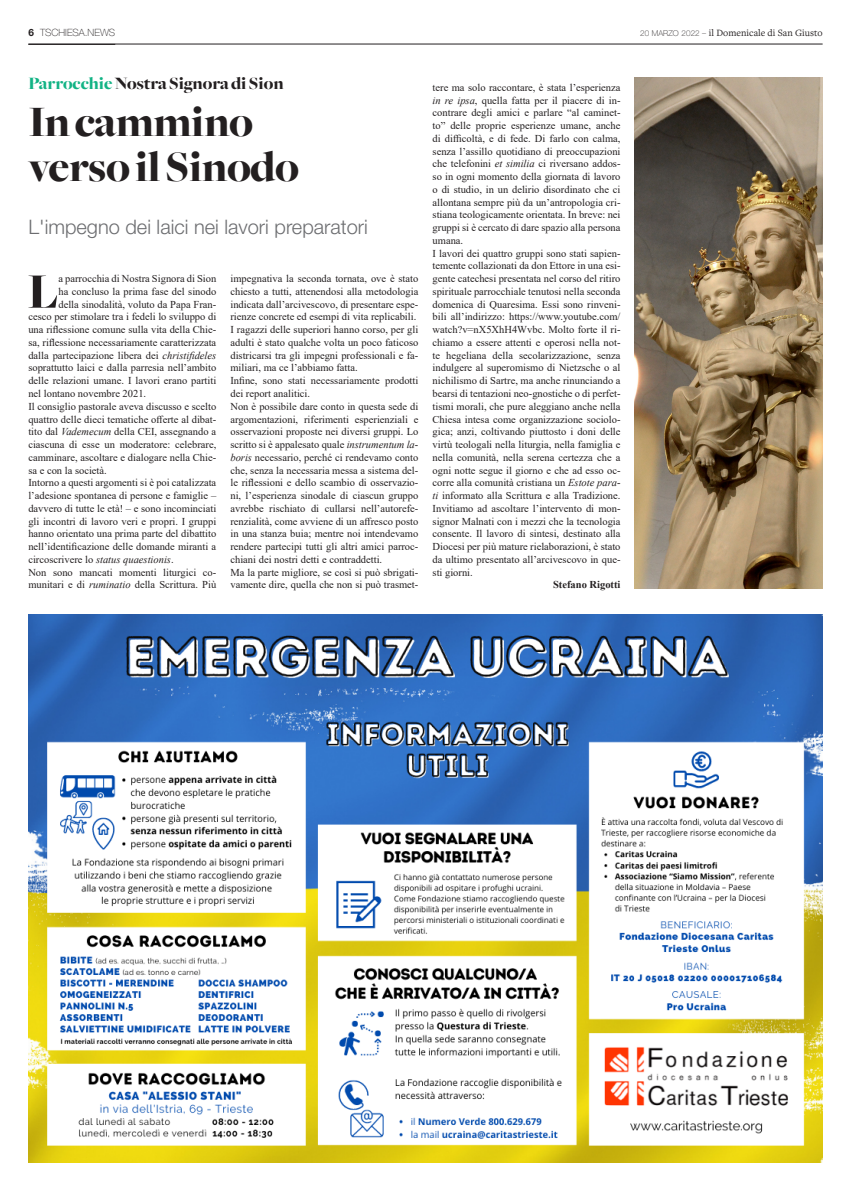
<style>
.page{position:relative;width:851px;height:1191px;background:#fff}
.page>*{position:absolute;margin:0;border:0;box-sizing:border-box;transform-origin:0 0}
.t1{font:900 51.3px "Freight Big";color:#231f20}
.t2{font:900 45px/45px "Freight Big";letter-spacing:-.01em;color:#231f20}
.t3{font:300 20px "Helvetica Neue LT Std";color:#6c6d70}
.t4{font:900 18px "Freight Big";color:#231f20}
.t5{font:10.5px/12.8px "Times New Roman";color:#231f20;text-align:justify}
.t6{font:700 10.5px "Times New Roman";color:#231f20}
.t7{font:10px "Freight Text Pro";color:#231f20}
.t8{font:100 10px "Helvetica Neue LT Std";color:#231f20}
.s1{font-weight:700}
.s2{font-family:"Helvetica Neue LT Std";font-weight:100;font-size:8px}
.s3{color:#12b385}
.s4{font-style:italic}
</style>
<div class="page">
<hr style="left:28px;top:44px;width:794px;height:1px;background:#231f20">
<img style="left:634px;top:78px;width:188px;height:510px">
<img style="left:28px;top:615px;width:794px;height:547px">
<p class="t8" style="left:28px;top:26px;width:88px"><span class="s1">6</span> TSCHIESA.NEWS</p>
<p class="t7" style="left:640px;top:26px;width:184px"><span class="s2">20 MARZO 2022 –</span> il Domenicale di San Giusto</p>
<p class="t4" style="left:28px;top:74px;width:257px"><span class="s3">Parrocchie</span> Nostra Signora di Sion</p>
<p class="t2" style="left:28px;top:100px;width:272px">In cammino verso il Sinodo</p>
<p class="t3" style="left:28px;top:215px;width:341px">L'impegno dei laici nei lavori preparatori</p>
<p class="t1" style="left:28px;top:263px;width:32px">L</p>
<p class="t5" style="left:58px;top:272px;width:159px">a parrocchia di Nostra Signora di Sion</p>
<p class="t5" style="left:58px;top:285px;width:159px">ha concluso la prima fase del sinodo</p>
<p class="t5" style="left:58px;top:297px;width:159px">della sinodalità, voluto da Papa Fran-</p>
<p class="t5" style="left:28px;top:310px;width:189px">cesco per stimolare tra i fedeli lo sviluppo di</p>
<p class="t5" style="left:28px;top:323px;width:189px">una riflessione comune sulla vita della Chie-</p>
<p class="t5" style="left:28px;top:336px;width:189px">sa, riflessione necessariamente caratterizzata</p>
<p class="t5" style="left:28px;top:348px;width:189px">dalla partecipazione libera dei <span class="s4">christifideles</span></p>
<p class="t5" style="left:28px;top:361px;width:189px">soprattutto laici e dalla parresia nell’ambito</p>
<p class="t5" style="left:28px;top:374px;width:189px">delle relazioni umane. I lavori erano partiti</p>
<p class="t5" style="left:28px;top:387px;width:119px">nel lontano novembre 2021.</p>
<p class="t5" style="left:28px;top:399px;width:189px">Il consiglio pastorale aveva discusso e scelto quattro delle dieci tematiche offerte al dibat&shy;tito dal <span class="s4">Vademecum</span> della CEI, assegnando a ciascuna di esse un moderatore: celebrare, camminare, ascoltare e dialogare nella Chie&shy;sa e con la società.</p>
<p class="t5" style="left:28px;top:476px;width:189px">Intorno a questi argomenti si è poi catalizzata l’adesione spontanea di persone e famiglie – davvero di tutte le età! – e sono incominciati gli incontri di lavoro veri e propri. I gruppi hanno orientato una prima parte del dibattito nell’identificazione delle domande miranti a circoscrivere lo <span class="s4">status quaestionis</span>.</p>
<p class="t5" style="left:28px;top:565px;width:189px">Non sono mancati momenti liturgici co&shy;munitari e di <span class="s4">ruminatio</span> della Scrittura. Più</p>
<p class="t5" style="left:230px;top:272px;width:189px">impegnativa la seconda tornata, ove è stato chiesto a tutti, attenendosi alla metodologia indicata dall’arcivescovo, di presentare espe&shy;rienze concrete ed esempi di vita replicabili.</p>
<p class="t5" style="left:230px;top:323px;width:189px">I ragazzi delle superiori hanno corso, per gli adulti è stato qualche volta un poco faticoso districarsi tra gli impegni professionali e fa&shy;miliari, ma ce l’abbiamo fatta.</p>
<p class="t5" style="left:230px;top:374px;width:189px">Infine, sono stati necessariamente prodotti dei report analitici.</p>
<p class="t5" style="left:230px;top:399px;width:189px">Non è possibile dare conto in questa sede di argomentazioni, riferimenti esperienziali e osservazioni proposte nei diversi gruppi. Lo scritto si è appalesato quale <span class="s4">instrumentum la&shy;boris</span> necessario, perché ci rendevamo conto che, senza la necessaria messa a sistema del&shy;le riflessioni e dello scambio di osservazio&shy;ni, l’esperienza sinodale di ciascun gruppo avrebbe rischiato di cullarsi nell’autorefe&shy;renzialità, come avviene di un affresco posto in una stanza buia; mentre noi intendevamo rendere partecipi tutti gli altri amici parroc&shy;chiani dei nostri detti e contraddetti.</p>
<p class="t5" style="left:230px;top:565px;width:189px">Ma la parte migliore, se così si può sbrigati&shy;vamente dire, quella che non si può trasmet-</p>
<p class="t5" style="left:432px;top:80px;width:189px">tere ma solo raccontare, è stata l’esperienza <span class="s4">in re ipsa</span>, quella fatta per il piacere di in&shy;contrare degli amici e parlare “al caminet&shy;to” delle proprie esperienze umane, anche di difficoltà, e di fede. Di farlo con calma, senza l’assillo quotidiano di preoccupazioni che telefonini <span class="s4">et similia</span> ci riversano addos&shy;so in ogni momento della giornata di lavoro o di studio, in un delirio disordinato che ci allontana sempre più da un’antropologia cri&shy;stiana teologicamente orientata. In breve: nei gruppi si è cercato di dare spazio alla persona umana.</p>
<p class="t5" style="left:432px;top:246px;width:189px">I lavori dei quattro gruppi sono stati sapien&shy;temente collazionati da don Ettore in una esi&shy;gente catechesi presentata nel corso del ritiro spirituale parrocchiale tenutosi nella seconda domenica di Quaresima. Essi sono rinveni&shy;bili all’indirizzo: https://www.youtube.com/ watch?v=nX5XhH4Wvbc. Molto forte il ri&shy;chiamo a essere attenti e operosi nella not&shy;te hegeliana della secolarizzazione, senza indulgere al superomismo di Nietzsche o al nichilismo di Sartre, ma anche rinunciando a bearsi di tentazioni neo-gnostiche o di perfet&shy;tismi morali, che pure aleggiano anche nella Chiesa intesa come organizzazione sociolo&shy;gica; anzi, coltivando piuttosto i doni delle virtù teologali nella liturgia, nella famiglia e nella comunità, nella serena certezza che a ogni notte segue il giorno e che ad esso oc&shy;corre alla comunità cristiana un <span class="s4">Estote para&shy;ti</span> informato alla Scrittura e alla Tradizione.<br>Invitiamo ad ascoltare l’intervento di mon&shy;signor Malnati con i mezzi che la tecnologia consente. Il lavoro di sintesi, destinato alla Diocesi per più mature rielaborazioni, è stato da ultimo presentato all’arcivescovo in que&shy;sti giorni.</p>
<p class="t6" style="left:553px;top:577px;width:69px">Stefano Rigotti</p>
</div>
